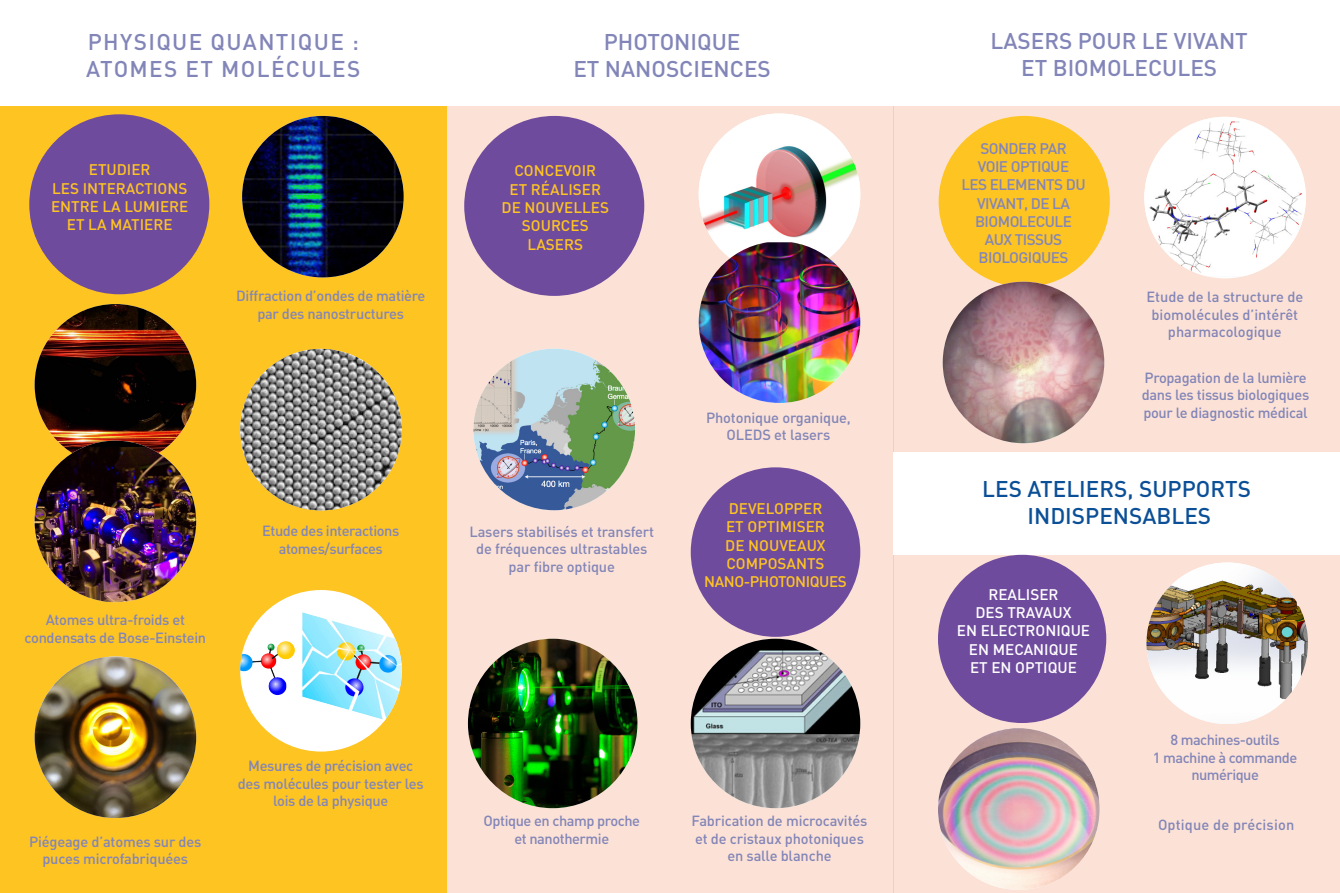
<style>
.page{position:relative;width:1340px;height:893px;background:#fff}
.page>*{position:absolute;margin:0;border:0;box-sizing:border-box;transform-origin:0 0}
.t1{font:500 22.5px "DIN";color:#8285b8}
.t2{font:500 22.5px "DIN";letter-spacing:.06em;color:#8285b8}
.t3{font:500 22.5px "DIN";color:#0b4f97}
.t4{font:500 15.15px/18.3px "DIN";color:#fec422}
.t5{font:500 15.15px "DIN";letter-spacing:-.035em;color:#8285b8}
.t6{font:500 15.15px "DIN";color:#fff}
.t7{font:500 15.15px "DIN";letter-spacing:-.03em;color:#fec422}
.t8{font:500 14.55px/17.5px "DIN";letter-spacing:-.02em;color:#8285b8;text-align:center}
.t9{font:500 14.55px/17.5px "DIN";color:#8285b8;text-align:center}
.t10{font:500 14.55px "DIN";letter-spacing:.01em;color:#8285b8}
</style>
<div class="page">
<div style="left:446px;top:106px;width:447px;height:787px;background:#fce2d6"></div>
<div style="left:0;top:106px;width:446px;height:787px;background:#fec422"></div>
<img style="left:35px;top:304px;width:161px;height:162px;border-radius:81px">
<img style="left:35px;top:441px;width:161px;height:161px;border-radius:81px">
<img style="left:242px;top:116px;width:162px;height:161px;border-radius:81px">
<div style="left:29px;top:114px;width:180px;height:180px;background:#6f4b9e;border-radius:50%"></div>
<div style="left:464px;top:116px;width:180px;height:180px;background:#6f4b9e;border-radius:50%"></div>
<div style="left:240px;top:590px;width:162px;height:161px;background:#fff;border-radius:50%"></div>
<img style="left:240px;top:612px;width:162px;height:117px">
<img style="left:240px;top:349px;width:162px;height:161px;border-radius:81px">
<img style="left:35px;top:656px;width:161px;height:162px;border-radius:81px">
<img style="left:473px;top:349px;width:162px;height:161px;border-radius:81px">
<img style="left:468px;top:639px;width:169px;height:169px;border-radius:85px">
<img style="left:690px;top:639px;width:170px;height:169px;border-radius:85px">
<div style="left:690px;top:467px;width:170px;height:170px;background:#6f4b9e;border-radius:50%"></div>
<img style="left:698px;top:113px;width:162px;height:162px;border-radius:81px">
<img style="left:698px;top:242px;width:162px;height:161px">
<div style="left:893px;top:106px;width:446px;height:787px;background:#fce2d6"></div>
<div style="left:938px;top:116px;width:171px;height:171px;background:#fec422;border-radius:50%"></div>
<img style="left:1144px;top:117px;width:161px;height:160px">
<img style="left:942px;top:282px;width:162px;height:161px;border-radius:81px">
<div style="left:893px;top:453px;width:446px;height:102px;background:#fff"></div>
<div style="left:938px;top:555px;width:168px;height:168px;background:#6f4b9e;border-radius:50%"></div>
<img style="left:1146px;top:562px;width:161px;height:162px;border-radius:81px">
<img style="left:938px;top:728px;width:161px;height:162px;border-radius:81px">
<p class="t2" style="left:88px;top:28px;width:272px">PHYSIQUE QUANTIQUE :</p>
<p class="t2" style="left:86px;top:55px;width:276px">ATOMES ET MOLÉCULES</p>
<p class="t4" style="left:89px;top:160px;width:63px">ETUDIER</p>
<p class="t4" style="left:51px;top:178px;width:139px">LES INTERACTIONS<br>ENTRE LA LUMIERE</p>
<p class="t4" style="left:67px;top:215px;width:107px">ET LA MATIERE</p>
<p class="t8" style="left:236px;top:287px;width:191px">Diffraction d’ondes de matière par des nanostructures</p>
<p class="t8" style="left:25px;top:611px;width:183px">Atomes ultra-froids et condensats de Bose-Einstein</p>
<p class="t8" style="left:262px;top:522px;width:139px">Etude des interactions</p>
<p class="t8" style="left:279px;top:539px;width:105px">atomes/surfaces</p>
<p class="t1" style="left:604px;top:28px;width:138px">PHOTONIQUE</p>
<p class="t1" style="left:573px;top:55px;width:199px">ET NANOSCIENCES</p>
<p class="t4" style="left:514px;top:161px;width:83px">CONCEVOIR</p>
<p class="t4" style="left:509px;top:180px;width:93px">ET RÉALISER</p>
<p class="t4" style="left:501px;top:198px;width:109px;text-align:center">DE NOUVELLES<br>SOURCES</p>
<p class="t4" style="left:527px;top:234px;width:57px">LASERS</p>
<p class="t8" style="left:469px;top:522px;width:186px">Lasers stabilisés et transfert de fréquences ultrastables par fibre optique</p>
<p class="t8" style="left:706px;top:408px;width:146px">Photonique organique,</p>
<p class="t8" style="left:726px;top:425px;width:105px">OLEDS et lasers</p>
<p class="t4" style="left:728px;top:499px;width:95px">DEVELOPPER</p>
<p class="t4" style="left:726px;top:517px;width:100px">ET OPTIMISER</p>
<p class="t4" style="left:725px;top:535px;width:102px">DE NOUVEAUX</p>
<p class="t4" style="left:726px;top:554px;width:100px">COMPOSANTS</p>
<p class="t7" style="left:704px;top:572px;width:144px">NANO-PHOTONIQUES</p>
<p class="t8" style="left:29px;top:832px;width:174px">Piégeage d’atomes sur des puces microfabriquées</p>
<p class="t8" style="left:238px;top:757px;width:187px">Mesures de précision avec des molécules pour tester les lois de la physique</p>
<p class="t8" style="left:483px;top:812px;width:158px">Optique en champ proche</p>
<p class="t8" style="left:514px;top:829px;width:96px">et nanothermie</p>
<p class="t8" style="left:691px;top:812px;width:177px;text-align:left">Fabrication de microcavités et de cristaux photoniques</p>
<p class="t8" style="left:727px;top:847px;width:106px">en salle blanche</p>
<p class="t1" style="left:990px;top:27px;width:259px">LASERS POUR LE VIVANT</p>
<p class="t1" style="left:1021px;top:54px;width:198px">ET BIOMOLECULES</p>
<p class="t5" style="left:980px;top:139px;width:88px">SONDER PAR</p>
<p class="t5" style="left:977px;top:157px;width:93px">VOIE OPTIQUE</p>
<p class="t5" style="left:961px;top:175px;width:126px">LES ELEMENTS DU</p>
<p class="t5" style="left:977px;top:193px;width:94px">VIVANT, DE LA</p>
<p class="t5" style="left:975px;top:212px;width:98px">BIOMOLECULE</p>
<p class="t5" style="left:984px;top:230px;width:79px">AUX TISSUS</p>
<p class="t5" style="left:978px;top:248px;width:91px">BIOLOGIQUES</p>
<p class="t9" style="left:1146px;top:288px;width:159px">Etude de la structure de biomolécules d’intérêt pharmacologique</p>
<p class="t8" style="left:1141px;top:368px;width:169px;text-align:left">Propagation de la lumière dans les tissus biologiques pour le diagnostic médical</p>
<p class="t3" style="left:982px;top:474px;width:270px">LES ATELIERS, SUPPORTS</p>
<p class="t3" style="left:1027px;top:501px;width:185px">INDISPENSABLES</p>
<p class="t6" style="left:988px;top:585px;width:71px">REALISER</p>
<p class="t6" style="left:975px;top:603px;width:98px">DES TRAVAUX</p>
<p class="t6" style="left:956px;top:621px;width:135px">EN ELECTRONIQUE</p>
<p class="t6" style="left:969px;top:640px;width:111px">EN MECANIQUE</p>
<p class="t6" style="left:970px;top:658px;width:108px">ET EN OPTIQUE</p>
<p class="t8" style="left:1170px;top:731px;width:111px">8 machines-outils</p>
<p class="t8" style="left:1152px;top:748px;width:146px">1 machine à commande</p>
<p class="t8" style="left:1191px;top:766px;width:69px">numérique</p>
<p class="t10" style="left:1157px;top:815px;width:138px">Optique de précision</p>
</div>
